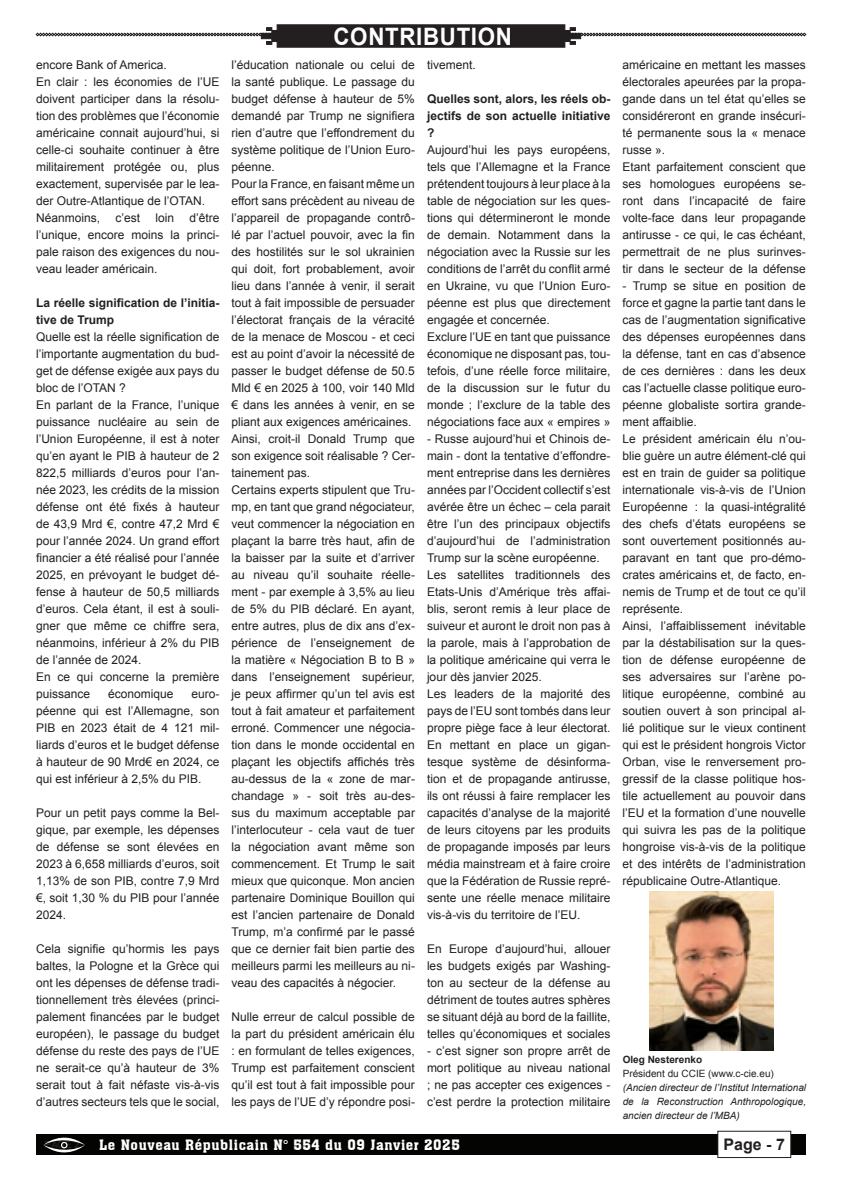
<style>
.page{position:relative;width:842px;height:1191px;background:#fff}
.page>*{position:absolute;margin:0;border:0;box-sizing:border-box;transform-origin:0 0}
.t1{font:700 24px "Arial";letter-spacing:.03em;color:#fff;scale:.93 1}
.t2{font:700 16px "Arial";color:#231f20}
.t3{font:14px "Aachen BT";letter-spacing:.04em;color:#fff}
.t4{font:12px/17px "Arial";color:#231f20;text-align:justify}
.t5{font:700 12px/17px "Arial";color:#231f20}
.t6{font:italic 10px/14px "Arial";color:#231f20;text-align:justify}
.t7{font:10px "Arial";color:#231f20}
.t8{font:700 10px "Arial";color:#231f20}
</style>
<div class="page">
<svg style="left:36px;top:24px;width:770px;height:24px"></svg>
<div style="left:36px;top:1134px;width:770px;height:21px;background:#040503"></div>
<svg style="left:43px;top:1137px;width:42px;height:16px"></svg>
<div style="left:61px;top:1141px;width:6px;height:7px;border:1px solid #fff;border-radius:50%"></div>
<div style="left:718px;top:1131px;width:73px;height:26px;background:#fff"></div>
<div style="left:717px;top:1130px;width:74px;height:28px;border:1px solid #231f20"></div>
<img style="left:649px;top:891px;width:125px;height:160px">
<p class="t4" style="left:36px;top:56px;width:132px">encore Bank of America.</p>
<p class="t4" style="left:36px;top:73px;width:185px">En clair : les économies de l’UE doivent participer dans la résolu&shy;tion des problèmes que l’économie américaine connait aujourd’hui, si celle-ci souhaite continuer à être militairement protégée ou, plus exactement, supervisée par le lea&shy;der Outre-Atlantique de l’OTAN.</p>
<p class="t4" style="left:36px;top:209px;width:66px">Néanmoins,</p>
<p class="t4" style="left:115px;top:209px;width:26px">c’est</p>
<p class="t4" style="left:155px;top:209px;width:20px">loin</p>
<p class="t4" style="left:36px;top:209px;width:185px;text-indent:153px">d’être l’unique, encore moins la princi&shy;pale raison des exigences du nou&shy;veau leader américain.</p>
<p class="t5" style="left:36px;top:294px;width:185px">La réelle signification de l’initia&shy;tive de Trump</p>
<p class="t4" style="left:36px;top:328px;width:185px">Quelle est la réelle signification de l’importante augmentation du bud&shy;get de défense exigée aux pays du bloc de l’OTAN ?</p>
<p class="t4" style="left:36px;top:396px;width:185px">En parlant de la France, l’unique puissance nucléaire au sein de l’Union Européenne, il est à noter qu’en ayant le PIB à hauteur de 2<br>822,5 milliards d’euros pour l’an&shy;née 2023, les crédits de la mission défense ont été fixés à hauteur de 43,9 Mrd €, contre 47,2 Mrd € pour l’année 2024. Un grand effort financier a été réalisé pour l’année 2025, en prévoyant le budget dé&shy;fense à hauteur de 50,5 milliards d’euros. Cela étant, il est à souli&shy;gner que même ce chiffre sera, néanmoins, inférieur à 2% du PIB de l’année de 2024.</p>
<p class="t4" style="left:36px;top:668px;width:185px">En ce qui concerne la première puissance</p>
<p class="t4" style="left:108px;top:685px;width:67px">économique</p>
<p class="t4" style="left:36px;top:685px;width:185px;text-indent:155px">euro&shy;péenne qui est l’Allemagne, son PIB en 2023 était de 4 121 mil&shy;liards d’euros et le budget défense à hauteur de 90 Mrd€ en 2024, ce qui est inférieur à 2,5% du PIB.</p>
<p class="t4" style="left:36px;top:804px;width:185px">Pour un petit pays comme la Bel&shy;gique, par exemple, les dépenses de défense se sont élevées en 2023 à 6,658 milliards d’euros, soit 1,13% de son PIB, contre 7,9 Mrd €, soit 1,30 % du PIB pour l’année 2024.</p>
<p class="t4" style="left:36px;top:940px;width:185px">Cela signifie qu’hormis les pays baltes, la Pologne et la Grèce qui ont les dépenses de défense tradi&shy;tionnellement très élevées (princi&shy;palement financées par le budget européen), le passage du budget défense du reste des pays de l’UE ne serait-ce qu’à hauteur de 3% serait tout à fait néfaste vis-à-vis d’autres secteurs tels que le social,</p>
<p class="t1" style="left:333px;top:20px;width:193px">CONTRIBUTION</p>
<p class="t4" style="left:231px;top:56px;width:185px">l’éducation nationale ou celui de la santé publique. Le passage du budget défense à hauteur de 5% demandé par Trump ne signifiera rien d’autre que l’effondrement du système politique de l’Union Euro&shy;péenne.</p>
<p class="t4" style="left:231px;top:175px;width:185px">Pour la France, en faisant même un effort sans précèdent au niveau de l’appareil de propagande contrô&shy;lé par l’actuel pouvoir, avec la fin des hostilités sur le sol ukrainien qui doit, fort probablement, avoir lieu dans l’année à venir, il serait tout à fait impossible de persuader l’électorat français de la véracité de la menace de Moscou - et ceci est au point d’avoir la nécessité de passer le budget défense de 50.5<br>Mld € en 2025 à 100, voir 140 Mld € dans les années à venir, en se pliant aux exigences américaines.</p>
<p class="t4" style="left:231px;top:430px;width:185px">Ainsi, croit-il Donald Trump que son exigence soit réalisable ? Cer&shy;tainement pas.</p>
<p class="t4" style="left:231px;top:481px;width:185px">Certains experts stipulent que Tru&shy;mp, en tant que grand négociateur, veut commencer la négociation en plaçant la barre très haut, afin de la baisser par la suite et d’arriver au niveau qu’il souhaite réelle&shy;ment - par exemple à 3,5% au lieu de 5% du PIB déclaré. En ayant, entre autres, plus de dix ans d’ex&shy;périence de l’enseignement de la matière « Négociation B to B » dans l’enseignement supérieur, je peux affirmer qu’un tel avis est tout à fait amateur et parfaitement erroné. Commencer une négocia&shy;tion dans le monde occidental en plaçant les objectifs affichés très au-dessus de la « zone de mar&shy;chandage » - soit très au-des&shy;sus du maximum acceptable par l’interlocuteur - cela vaut de tuer la négociation avant même son commencement. Et Trump le sait mieux que quiconque. Mon ancien partenaire Dominique Bouillon qui est l’ancien partenaire de Donald Trump, m’a confirmé par le passé que ce dernier fait bien partie des meilleurs parmi les meilleurs au ni&shy;veau des capacités à négocier.</p>
<p class="t4" style="left:231px;top:1008px;width:185px">Nulle erreur de calcul possible de la part du président américain élu : en formulant de telles exigences, Trump est parfaitement conscient qu’il est tout à fait impossible pour les pays de l’UE d’y répondre posi-</p>
<p class="t4" style="left:427px;top:56px;width:50px">tivement.</p>
<p class="t5" style="left:427px;top:90px;width:185px;text-align:justify">Quelles sont, alors, les réels ob&shy;jectifs de son actuelle initiative ?</p>
<p class="t4" style="left:427px;top:141px;width:185px">Aujourd’hui les pays européens, tels que l’Allemagne et la France prétendent toujours à leur place à la table de négociation sur les ques&shy;tions qui détermineront le monde de demain. Notamment dans la négociation avec la Russie sur les conditions de l’arrêt du conflit armé en Ukraine, vu que l’Union Euro&shy;péenne est plus que directement engagée et concernée.</p>
<p class="t4" style="left:427px;top:328px;width:185px">Exclure l’UE en tant que puissance économique ne disposant pas, tou&shy;tefois, d’une réelle force militaire, de la discussion sur le futur du monde ; l’exclure de la table des négociations face aux « empires »</p>
<p class="t4" style="left:427px;top:430px;width:185px">- Russe aujourd’hui et Chinois de&shy;main - dont la tentative d’effondre&shy;ment entreprise dans les dernières années par l’Occident collectif s’est avérée être un échec – cela parait être l’un des principaux objectifs d’aujourd’hui de l’administration Trump sur la scène européenne.</p>
<p class="t4" style="left:427px;top:566px;width:185px">Les satellites traditionnels des Etats-Unis d’Amérique très affai&shy;blis, seront remis à leur place de suiveur et auront le droit non pas à la parole, mais à l’approbation de la politique américaine qui verra le jour dès janvier 2025.</p>
<p class="t4" style="left:427px;top:685px;width:185px">Les leaders de la majorité des pays de l’EU sont tombés dans leur propre piège face à leur électorat.<br>En mettant en place un gigan&shy;tesque système de désinforma&shy;tion et de propagande antirusse, ils ont réussi à faire remplacer les capacités d’analyse de la majorité de leurs citoyens par les produits de propagande imposés par leurs média mainstream et à faire croire que la Fédération de Russie repré&shy;sente une réelle menace militaire vis-à-vis du territoire de l’EU.</p>
<p class="t4" style="left:427px;top:940px;width:185px">En Europe d’aujourd’hui, allouer les budgets exigés par Washing&shy;ton au secteur de la défense au détriment de toutes autres sphères se situant déjà au bord de la faillite, telles qu’économiques et sociales</p>
<p class="t4" style="left:427px;top:1042px;width:185px">- c’est signer son propre arrêt de mort politique au niveau national ; ne pas accepter ces exigences - c’est perdre la protection militaire</p>
<p class="t4" style="left:622px;top:56px;width:185px">américaine en mettant les masses électorales apeurées par la propa&shy;gande dans un tel état qu’elles se considéreront en grande insécuri&shy;té permanente sous la « menace russe ».</p>
<p class="t4" style="left:622px;top:158px;width:185px">Etant parfaitement conscient que ses homologues européens se&shy;ront dans l’incapacité de faire volte-face dans leur propagande antirusse - ce qui, le cas échéant, permettrait de ne plus surinves&shy;tir dans le secteur de la défense</p>
<p class="t4" style="left:622px;top:277px;width:185px">- Trump se situe en position de force et gagne la partie tant dans le cas de l’augmentation significative des dépenses européennes dans la défense, tant en cas d’absence de ces dernières : dans les deux cas l’actuelle classe politique euro&shy;péenne globaliste sortira grande&shy;ment affaiblie.</p>
<p class="t4" style="left:622px;top:430px;width:185px">Le président américain élu n’ou&shy;blie guère un autre élément-clé qui est en train de guider sa politique internationale vis-à-vis de l’Union Européenne : la quasi-intégralité des chefs d’états européens se sont ouvertement positionnés au&shy;paravant en tant que pro-démo&shy;crates américains et, de facto, en&shy;nemis de Trump et de tout ce qu’il représente.</p>
<p class="t4" style="left:622px;top:617px;width:185px">Ainsi, l’affaiblissement inévitable par la déstabilisation sur la ques&shy;tion de défense européenne de ses adversaires sur l’arène po&shy;litique européenne, combiné au soutien ouvert à son principal al&shy;lié politique sur le vieux continent qui est le président hongrois Victor Orban, vise le renversement pro&shy;gressif de la classe politique hos&shy;tile actuellement au pouvoir dans l’EU et la formation d’une nouvelle qui suivra les pas de la politique hongroise vis-à-vis de la politique et des intérêts de l’administration républicaine Outre-Atlantique.</p>
<p class="t8" style="left:623px;top:1052px;width:81px">Oleg Nesterenko</p>
<p class="t7" style="left:623px;top:1066px;width:153px">Président du CCIE (www.c-cie.eu)</p>
<p class="t6" style="left:623px;top:1080px;width:185px">(Ancien directeur de l’Institut International de la Reconstruction Anthropologique, ancien directeur de l’MBA)</p>
<p class="t8" style="left:44px;top:1138px;width:37px">PAGE 2</p>
<p class="t3" style="left:99px;top:1136px;width:362px">Le Nouveau Républicain N° 554 du 09 Janvier 2025</p>
<p class="t2" style="left:724px;top:1133px;width:63px">Page - 7</p>
</div>
